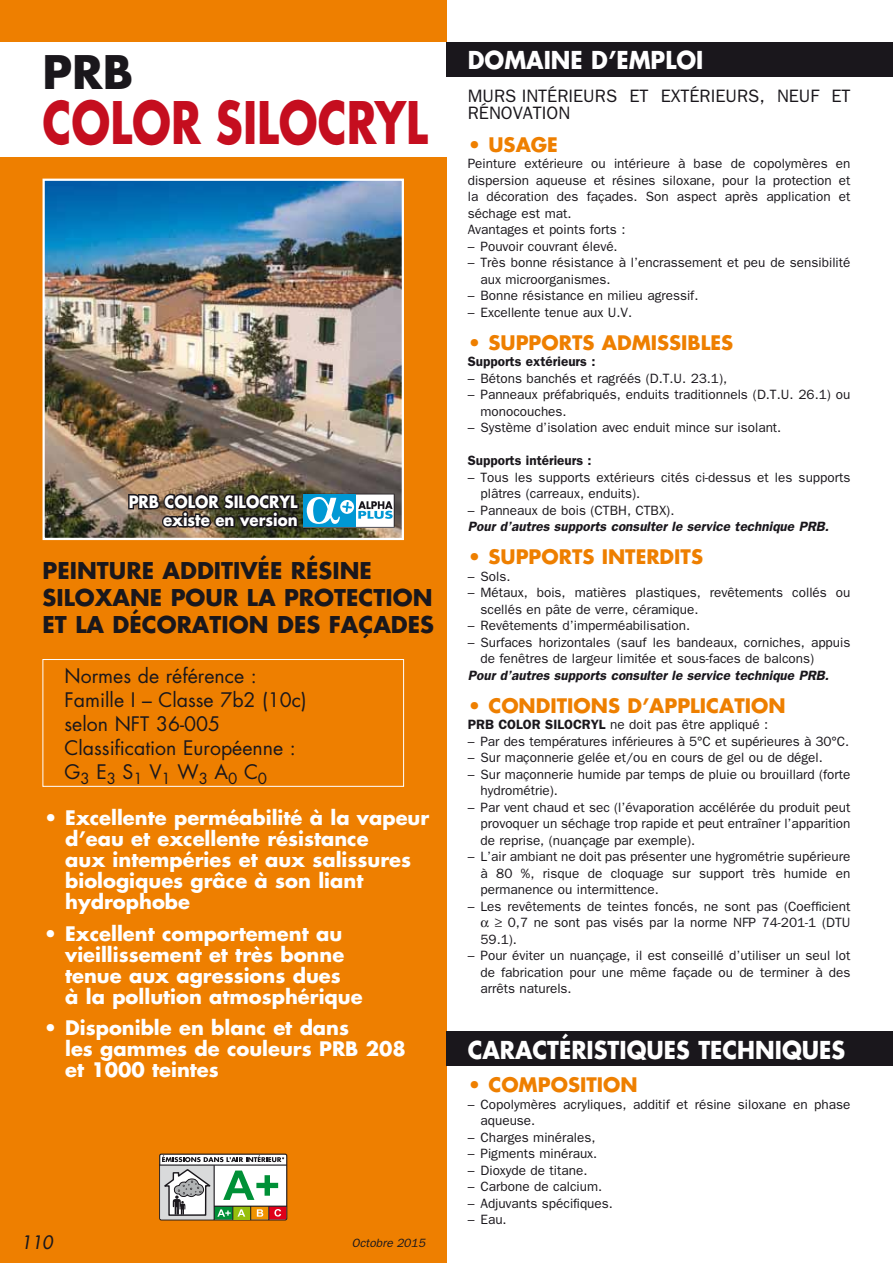
<style>
.page{position:relative;width:893px;height:1263px;background:#fff}
.page>*{position:absolute;margin:0;border:0;box-sizing:border-box;transform-origin:0 0}
.t1{font:700 57px "Futura";color:#c50e1f;scale:.77 1}
.t2{font:700 45px "Futura";color:#1a171c}
.t3{font:700 24px "Futura";color:#fff;scale:.93 1}
.t4{font:700 22.5px/27px "Futura";color:#1a171c}
.t5{font:700 19.5px/21px "Futura";color:#fff}
.t6{font:19.5px/24px "Futura";color:#1a171c}
.t7{font:700 19.5px "Futura";color:#ee7f00}
.t8{font:18px/16.5px "Franklin Gothic";color:#1a171c}
.t9{font:italic 18px "Futura";color:#1a171c}
.t10{font:700 16.5px/18px "Futura";color:#fff;text-align:right;scale:.91 1}
.t11{font:13.5px/16.5px "Franklin Gothic";color:#1a171c}
.t12{font:italic 600 13.5px "Franklin Gothic";color:#1a171c}
.t13{font:600 13.5px "Franklin Gothic";color:#1a171c}
.t14{font:italic 12px "Franklin Gothic";color:#1a171c}
.s1{font-weight:600}
</style>
<div class="page">
<div style="left:0;top:0;width:446px;height:1263px;background:#ee7f00"></div>
<div style="left:0;top:43px;width:451px;height:114px;background:#fff"></div>
<div style="left:446px;top:43px;width:447px;height:34px;background:#1a171c"></div>
<div style="left:446px;top:1031px;width:447px;height:34px;background:#1a171c"></div>
<img style="left:46px;top:182px;width:355px;height:355px">
<div style="left:43px;top:179px;width:361px;height:361px;border:2px solid #fff"></div>
<div style="left:43px;top:659px;width:361px;height:128px;border:1px solid #fff"></div>
<div style="left:159px;top:1153px;width:128px;height:67px;border:1px solid #1a171c;border-radius:2px"></div>
<hr style="left:214px;top:1205px;width:73px;height:2px;background:#1a171c">
<hr style="left:159px;top:1164px;width:128px;height:1px;background:#1a171c">
<svg style="left:160px;top:1155px;width:126px;height:65px;background:#b8c0b1"></svg>
<svg style="left:127px;top:492px;width:267px;height:39px;background:#506060"></svg>
<h2 class="t2" style="left:43px;top:41px;width:92px">PRB</h2>
<h1 class="t1" style="left:43px;top:83px;width:502px">COLOR SILOCRYL</h1>
<p class="t10" style="left:129px;top:492px;width:187px">PRB COLOR SILOCRYL existe en version</p>
<h3 class="t4" style="left:43px;top:557px;width:393px">PEINTURE ADDITIVÉE RÉSINE<br>SILOXANE POUR LA PROTECTION<br>ET LA DÉCORATION DES FAÇADES</h3>
<h3 class="t6" style="left:65px;top:663px;width:244px">Normes de référence :<br>Famille I – Classe 7b2 (10c) selon NFT 36-005<br>Classification Européenne :<br>G<sub>3</sub> E<sub>3</sub> S<sub>1</sub> V<sub>1</sub> W<sub>3</sub> A<sub>0</sub> C<sub>0</sub></h3>
<h3 class="t5" style="left:65px;top:807px;width:366px;text-indent:-21px">• Excellente perméabilité à la vapeur d’eau et excellente résistance<br>aux intempéries et aux salissures biologiques grâce à son liant hydrophobe</h3>
<h3 class="t5" style="left:65px;top:922px;width:299px;text-indent:-21px">• Excellent comportement au vieillissement et très bonne tenue aux agressions dues<br>à la pollution atmosphérique</h3>
<h3 class="t5" style="left:65px;top:1017px;width:342px;text-indent:-21px">• Disponible en blanc et dans<br>les gammes de couleurs PRB 208 et 1000 teintes</h3>
<h3 class="t9" style="left:21px;top:1230px;width:33px">110</h3>
<p class="t14" style="left:352px;top:1235px;width:75px">Octobre 2015</p>
<h3 class="t3" style="left:468px;top:43px;width:255px">DOMAINE D’EMPLOI</h3>
<h3 class="t8" style="left:468px;top:87px;width:384px">MURS INTÉRIEURS ET EXTÉRIEURS, NEUF ET<br>RÉNOVATION</h3>
<h3 class="t7" style="left:468px;top:131px;width:92px">• USAGE</h3>
<p class="t11" style="left:468px;top:155px;width:384px">Peinture extérieure ou intérieure à base de copolymères en dispersion aqueuse et résines siloxane, pour la protection et la décoration des façades. Son aspect après application et séchage est mat.<br>Avantages et points forts :</p>
<p class="t11" style="left:468px;top:237px;width:151px">– Pouvoir couvrant élevé.</p>
<p class="t11" style="left:480px;top:254px;width:371px;text-indent:-13px">– Très bonne résistance à l’encrassement et peu de sensibilité aux microorganismes.</p>
<p class="t11" style="left:468px;top:287px;width:232px">– Bonne résistance en milieu agressif.</p>
<p class="t11" style="left:468px;top:303px;width:166px">– Excellente tenue aux U.V.</p>
<h3 class="t7" style="left:468px;top:329px;width:267px">• SUPPORTS ADMISSIBLES</h3>
<p class="t13" style="left:468px;top:354px;width:129px">Supports extérieurs :</p>
<p class="t11" style="left:468px;top:369px;width:261px">– Bétons banchés et ragréés (D.T.U. 23.1),</p>
<p class="t11" style="left:480px;top:386px;width:371px;text-indent:-13px">– Panneaux préfabriqués, enduits traditionnels (D.T.U. 26.1) ou monocouches.</p>
<p class="t11" style="left:468px;top:419px;width:315px">– Système d’isolation avec enduit mince sur isolant.</p>
<p class="t13" style="left:468px;top:452px;width:125px">Supports intérieurs :</p>
<p class="t11" style="left:480px;top:468px;width:371px;text-indent:-13px">– Tous les supports extérieurs cités ci-dessus et les supports plâtres (carreaux, enduits).</p>
<p class="t11" style="left:468px;top:501px;width:208px">– Panneaux de bois (CTBH, CTBX).</p>
<p class="t12" style="left:468px;top:518px;width:363px">Pour d’autres supports consulter le service technique PRB.</p>
<h3 class="t7" style="left:468px;top:543px;width:237px">• SUPPORTS INTERDITS</h3>
<p class="t11" style="left:468px;top:567px;width:44px">– Sols.</p>
<p class="t11" style="left:480px;top:584px;width:371px;text-indent:-13px">– Métaux, bois, matières plastiques, revêtements collés ou scellés en pâte de verre, céramique.</p>
<p class="t11" style="left:468px;top:617px;width:224px">– Revêtements d’imperméabilisation.</p>
<p class="t11" style="left:480px;top:633px;width:371px;text-indent:-13px">– Surfaces horizontales (sauf les bandeaux, corniches, appuis de fenêtres de largeur limitée et sous-faces de balcons)</p>
<p class="t12" style="left:468px;top:667px;width:363px">Pour d’autres supports consulter le service technique PRB.</p>
<h3 class="t7" style="left:468px;top:692px;width:319px">• CONDITIONS D’APPLICATION</h3>
<p class="t11" style="left:468px;top:716px;width:302px"><span class="s1">PRB COLOR SILOCRYL</span> ne doit pas être appliqué :</p>
<p class="t11" style="left:468px;top:732px;width:383px">– Par des températures inférieures à 5°C et supérieures à 30°C.</p>
<p class="t11" style="left:468px;top:749px;width:357px">– Sur maçonnerie gelée et/ou en cours de gel ou de dégel.</p>
<p class="t11" style="left:480px;top:765px;width:371px;text-indent:-13px">– Sur maçonnerie humide par temps de pluie ou brouillard (forte hydrométrie).</p>
<p class="t11" style="left:480px;top:798px;width:371px;text-align:justify;text-indent:-13px">– Par vent chaud et sec (l’évaporation accélérée du produit peut provoquer un séchage trop rapide et peut entraîner l’apparition de reprise, (nuançage par exemple).</p>
<p class="t11" style="left:480px;top:848px;width:371px;text-align:justify;text-indent:-13px">– L’air ambiant ne doit pas présenter une hygrométrie supérieure à 80 %, risque de cloquage sur support très humide en permanence ou intermittence.</p>
<p class="t11" style="left:468px;top:897px;width:384px">– Les revêtements de teintes foncés, ne sont pas (Coefficient</p>
<p class="t11" style="left:495px;top:914px;width:357px">≥ 0,7 ne sont pas visés par la norme NFP 74-201-1 (DTU</p>
<p class="t11" style="left:480px;top:930px;width:38px">59.1).</p>
<p class="t11" style="left:480px;top:947px;width:371px;text-align:justify;text-indent:-13px">– Pour éviter un nuançage, il est conseillé d’utiliser un seul lot de fabrication pour une même façade ou de terminer à des arrêts naturels.</p>
<h3 class="t3" style="left:468px;top:1033px;width:407px">CARACTÉRISTIQUES TECHNIQUES</h3>
<h3 class="t7" style="left:468px;top:1071px;width:171px">• COMPOSITION</h3>
<p class="t11" style="left:480px;top:1095px;width:371px;text-indent:-13px">– Copolymères acryliques, additif et résine siloxane en phase aqueuse.</p>
<p class="t11" style="left:468px;top:1128px;width:129px">– Charges minérales,</p>
<p class="t11" style="left:468px;top:1145px;width:131px">– Pigments minéraux.</p>
<p class="t11" style="left:468px;top:1161px;width:121px">– Dioxyde de titane.</p>
<p class="t11" style="left:468px;top:1178px;width:136px">– Carbone de calcium.</p>
<p class="t11" style="left:468px;top:1194px;width:147px">– Adjuvants spécifiques.</p>
<p class="t11" style="left:468px;top:1211px;width:40px">– Eau.</p>
</div>
